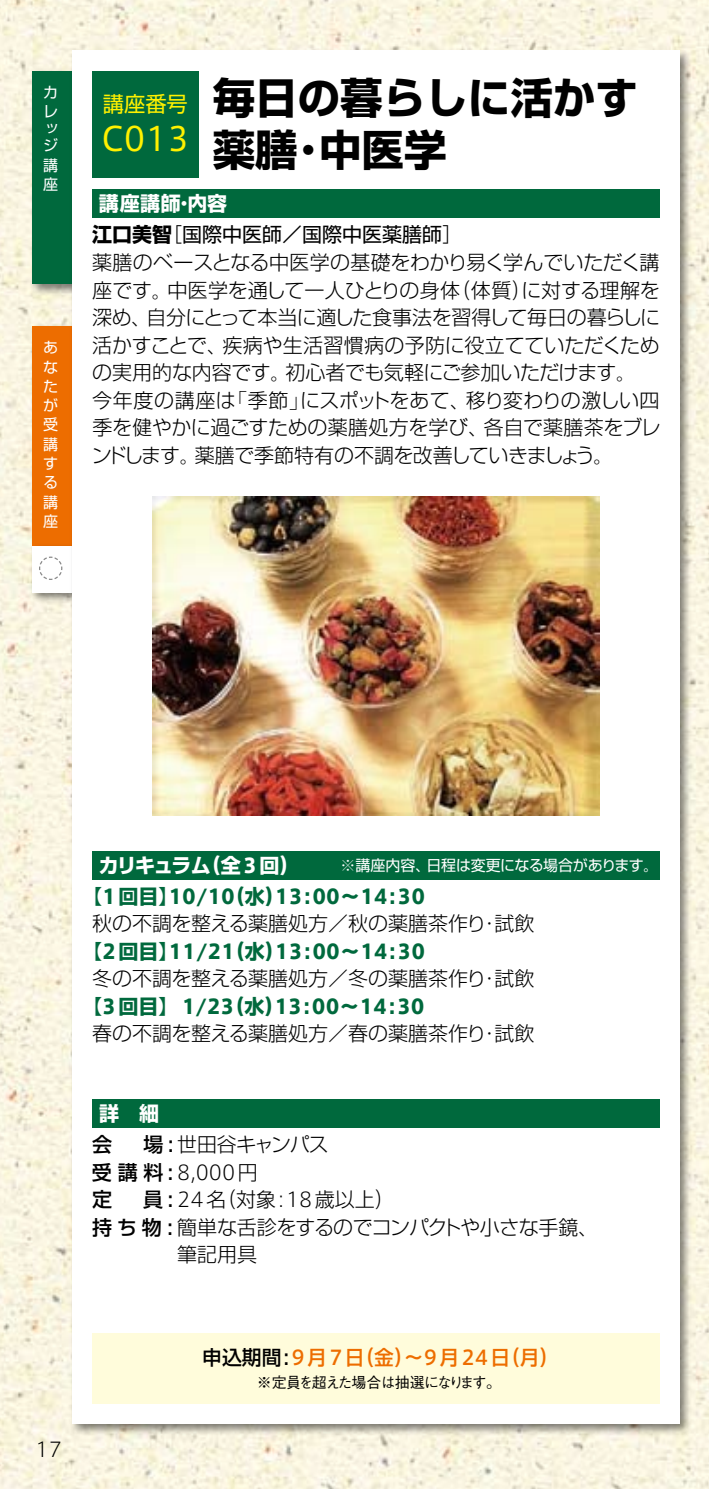
<style>
.page{position:relative;width:709px;height:1489px;background:#fff}
.page>*{position:absolute;margin:0;border:0;box-sizing:border-box;transform-origin:0 0}
.t1{font:700 42.5px/52.5px "Shin Go Pro";color:#000}
.t2{font:32.5px "Axis Std";color:#fff100}
.t3{font:21.25px "Shin Go Pro";color:#fff100}
.t4{font:300 20px/27.5px "Shin Go Pro";letter-spacing:-.01em;color:#000}
.t5{font:800 20px "Axis Std";color:#00693d}
.t6{font:300 20px/27.5px "Axis Std";color:#000}
.t7{font:500 20px "Axis Std";color:#ed6d00}
.t8{font:700 20px "Shin Go Pro";letter-spacing:-.03em;color:#fff}
.t9{font:500 20px/27.5px "Shin Go Pro";letter-spacing:.265em;color:#000;text-align:justify}
.t10{font:300 20px "Shin Go Pro";letter-spacing:-.045em;color:#000}
.t11{font:15px/19.2px "Shin Go Pro";letter-spacing:-.015em;color:#fff}
.t12{font:500 15px "Gothic BBB Pro";letter-spacing:-.1em;color:#000}
.s1{font-family:"Axis Std";font-weight:800}
.s2{font-weight:700}
.s3{font-family:"Axis Std";font-weight:400}
.s4{font-weight:400}
.s5{font-family:"Axis Std"}
.s6{font-family:"Shin Go Pro";font-weight:700}
.s7{font-family:"Shin Go Pro"}
.s8{font-family:"Shin Go Pro";color:#000}
.s9{color:#000}
</style>
<div class="page">
<img style="left:0;top:0;width:709px;height:1488px">
<div style="left:29px;top:68px;width:94px;height:228px;background:#000;opacity:.5"></div>
<div style="left:32px;top:71px;width:78px;height:212px;background:#00693d"></div>
<div style="left:29px;top:323px;width:94px;height:235px;background:#000;opacity:.5"></div>
<div style="left:32px;top:326px;width:78px;height:220px;background:#ed6d00"></div>
<div style="left:29px;top:543px;width:72px;height:61px;background:#000;opacity:.5"></div>
<div style="left:32px;top:546px;width:57px;height:46px;background:#fff"></div>
<div style="left:69px;top:48px;width:623px;height:1388px;background:#000;opacity:.5"></div>
<div style="left:72px;top:51px;width:607px;height:1372px;background:#fff"></div>
<svg style="left:39px;top:556px;width:24px;height:24px"></svg>
<div style="left:92px;top:1332px;width:567px;height:71px;background:#fffcdb"></div>
<img style="left:152px;top:496px;width:447px;height:319px">
<div style="left:92px;top:71px;width:106px;height:106px;background:#00693d"></div>
<div style="left:92px;top:189px;width:567px;height:29px;background:#00693d"></div>
<div style="left:92px;top:850px;width:567px;height:29px;background:#00693d"></div>
<div style="left:92px;top:1098px;width:567px;height:29px;background:#00693d"></div>
<p class="t11" style="left:43px;top:81px;width:16px">カレ</p>
<p class="t11" style="left:43px;top:118px;width:16px;line-height:17.5px">ッジ</p>
<p class="t11" style="left:43px;top:153px;width:16px">講座</p>
<p class="t11" style="left:43px;top:336px;width:16px;text-align:justify">あなたが受講する講座</p>
<p class="t3" style="left:103px;top:86px;width:87px">講座番号</p>
<h2 class="t2" style="left:102px;top:115px;width:89px">C013</h2>
<h1 class="t1" style="left:213px;top:67px;width:426px">毎日の暮らしに活かす薬膳<span class="s1">・</span>中医学</h1>
<p class="t8" style="left:99px;top:188px;width:130px">講座講師<span class="s1">・</span>内容</p>
<p class="t4" style="left:92px;top:219px;width:570px"><span class="s2">江口美智</span><span class="s3">［</span><span class="s4">国際中医師</span><span class="s3">／</span><span class="s4">国際中医薬膳師</span><span class="s3">］<br></span>薬膳のベースとなる中医学の基礎をわかり易く学んでいただく講座です<span class="s5">。</span>中医学を通して一人ひとりの身体<span class="s5">（</span>体質<span class="s5">）</span>に対する理解を深め<span class="s5">、</span>自分にとって本当に適した食事法を習得して毎日の暮らしに活かすことで<span class="s5">、</span>疾病や生活習慣病の予防に役立てていただくための実用的な内容です<span class="s5">。</span>初心者でも気軽にご参加いただけます<span class="s5">。<br></span>今年度の講座は<span class="s5">「</span>季節<span class="s5">」</span>にスポットをあて<span class="s5">、</span>移り変わりの激しい四季を健やかに過ごすための薬膳処方を学び<span class="s5">、</span>各自で薬膳茶をブレンドします<span class="s5">。</span>薬膳で季節特有の不調を改善していきましょう<span class="s5">。</span></p>
<p class="t8" style="left:99px;top:849px;width:202px">カリキュラム<span class="s1">（</span>全 <span class="s1">3</span> 回<span class="s1">）</span></p>
<p class="t11" style="left:340px;top:853px;width:320px"><span class="s5">※</span>講座内容<span class="s5">、</span>日程は変更になる場合があります<span class="s5">。</span></p>
<p class="t5" style="left:82px;top:880px;width:344px">【1<span class="s6">回目</span>】10/10（<span class="s6">水</span>）13：00～14：30</p>
<p class="t4" style="left:92px;top:907px;width:444px">秋の不調を整える薬膳処方<span class="s5">／</span>秋の薬膳茶作り<span class="s5">・</span>試飲</p>
<p class="t5" style="left:82px;top:935px;width:344px">【2<span class="s6">回目</span>】11/21（<span class="s6">水</span>）13：00～14：30</p>
<p class="t4" style="left:92px;top:962px;width:444px">冬の不調を整える薬膳処方<span class="s5">／</span>冬の薬膳茶作り<span class="s5">・</span>試飲</p>
<p class="t5" style="left:82px;top:990px;width:344px">【3<span class="s6">回目</span>】 1/23（<span class="s6">水</span>）13：00～14：30</p>
<p class="t4" style="left:92px;top:1017px;width:444px">春の不調を整える薬膳処方<span class="s5">／</span>春の薬膳茶作り<span class="s5">・</span>試飲</p>
<p class="t8" style="left:99px;top:1097px;width:61px">詳 細</p>
<p class="t9" style="left:92px;top:1128px;width:21px">会</p>
<p class="t9" style="left:92px;top:1128px;width:90px;text-indent:52px">場<span class="s5">：</span>受講料<span class="s5">：</span>定</p>
<p class="t10" style="left:177px;top:1127px;width:153px">世田谷キャンパス</p>
<p class="t6" style="left:177px;top:1156px;width:219px">8,000<span class="s7">円<br></span>24<span class="s7">名</span>（<span class="s7">対象</span>：18<span class="s7">歳以上</span>）</p>
<p class="t4" style="left:177px;top:1210px;width:423px">簡単な舌診をするのでコンパクトや小さな手鏡<span class="s5">、</span>筆記用具</p>
<p class="t9" style="left:92px;top:1183px;width:90px;text-align:right">員<span class="s5">：<br></span>持ち物<span class="s5">：</span></p>
<p class="t6" style="left:35px;top:1434px;width:28px">17</p>
<p class="t7" style="left:202px;top:1341px;width:358px"><span class="s8">申込期間</span><span class="s9">：</span>9<span class="s7">月</span>7<span class="s7">日</span>（<span class="s7">金</span>）～9<span class="s7">月</span>24<span class="s7">日</span>（<span class="s7">月</span>）</p>
<p class="t12" style="left:257px;top:1369px;width:246px">※定員を超えた場合は抽選になります。</p>
</div>
